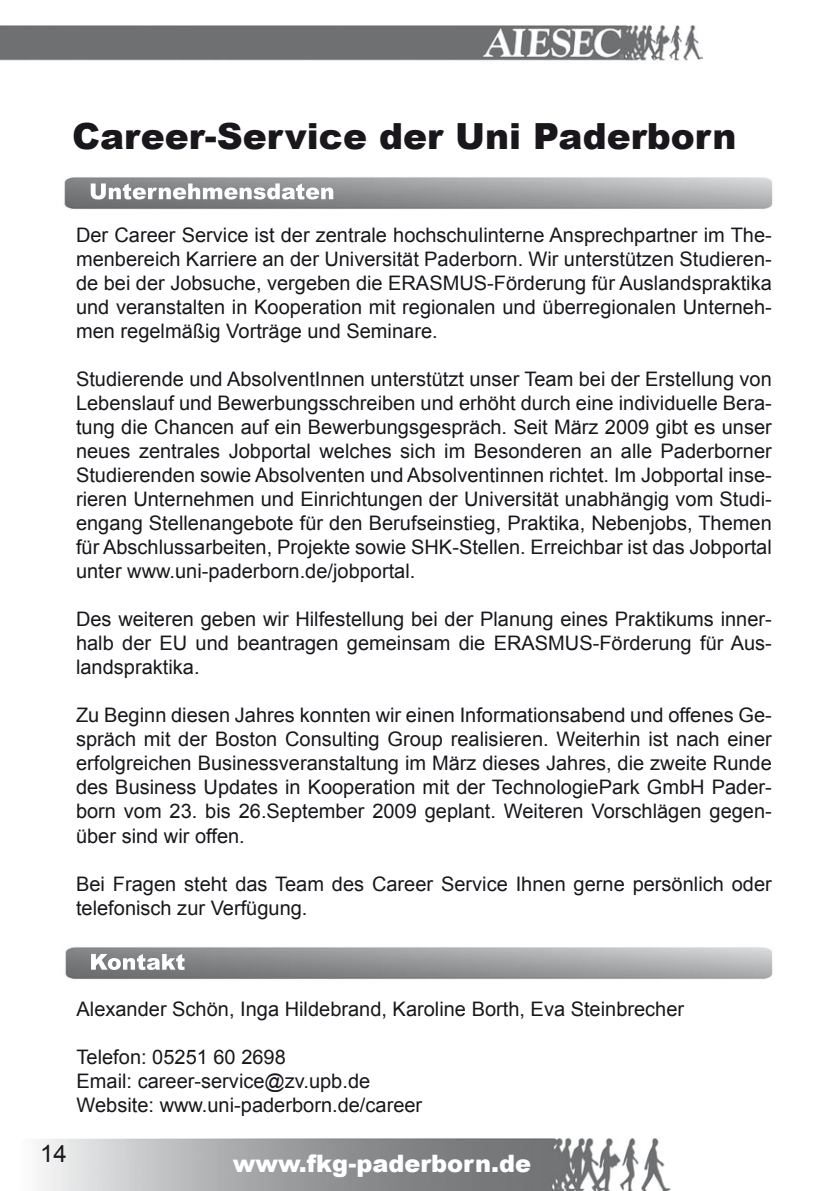
<style>
.page{position:relative;width:840px;height:1191px;background:#fff}
.page>*{position:absolute;margin:0;border:0;box-sizing:border-box;transform-origin:0 0}
.t1{font:900 36px "Arial";color:#1a171c}
.t2{font:900 24px "Arial";color:#fff}
.t3{font:24px "Arial";color:#1a171c}
.t4{font:20px/24px "Arial";color:#1a171c;text-align:justify}
</style>
<div class="page">
<img style="left:0;top:26px;width:702px;height:35px">
<img style="left:35px;top:1138px;width:636px;height:53px">
<img style="left:64px;top:177px;width:709px;height:32px">
<img style="left:91px;top:183px;width:242px;height:16px">
<img style="left:65px;top:947px;width:708px;height:33px">
<img style="left:91px;top:954px;width:93px;height:16px">
<h1 class="t1" style="left:72px;top:110px;width:665px">Career-Service der Uni Paderborn</h1>
<p class="t4" style="left:76px;top:223px;width:697px">Der Career Service ist der zentrale hochschulinterne Ansprechpartner im The&shy;menbereich Karriere an der Universität Paderborn. Wir unterstützen Studieren&shy;de bei der Jobsuche, vergeben die ERASMUS-Förderung für Auslandspraktika und veranstalten in Kooperation mit regionalen und überregionalen Unterneh&shy;men regelmäßig Vorträge und Seminare.</p>
<p class="t4" style="left:76px;top:367px;width:697px">Studierende und AbsolventInnen unterstützt unser Team bei der Erstellung von Lebenslauf und Bewerbungsschreiben und erhöht durch eine individuelle Bera&shy;tung die Chancen auf ein Bewerbungsgespräch. Seit März 2009 gibt es unser neues zentrales Jobportal welches sich im Besonderen an alle Paderborner Studierenden sowie Absolventen und Absolventinnen richtet. Im Jobportal inse&shy;rieren Unternehmen und Einrichtungen der Universität unabhängig vom Studi&shy;engang Stellenangebote für den Berufseinstieg, Praktika, Nebenjobs, Themen für Abschlussarbeiten, Projekte sowie SHK-Stellen. Erreichbar ist das Jobportal unter www.uni-paderborn.de/jobportal.</p>
<p class="t4" style="left:76px;top:607px;width:697px">Des weiteren geben wir Hilfestellung bei der Planung eines Praktikums inner&shy;halb der EU und beantragen gemeinsam die ERASMUS-Förderung für Aus&shy;landspraktika.</p>
<p class="t4" style="left:76px;top:703px;width:697px">Zu Beginn diesen Jahres konnten wir einen Informationsabend und offenes Ge&shy;spräch mit der Boston Consulting Group realisieren. Weiterhin ist nach einer erfolgreichen Businessveranstaltung im März dieses Jahres, die zweite Runde des Business Updates in Kooperation mit der TechnologiePark GmbH Pader&shy;born vom 23. bis 26.September 2009 geplant. Weiteren Vorschlägen gegen&shy;über sind wir offen.</p>
<p class="t4" style="left:76px;top:871px;width:697px">Bei Fragen steht das Team des Career Service Ihnen gerne persönlich oder telefonisch zur Verfügung.</p>
<p class="t4" style="left:77px;top:997px;width:608px">Alexander Schön, Inga Hildebrand, Karoline Borth, Eva Steinbrecher</p>
<p class="t4" style="left:77px;top:1045px;width:347px;text-align:left">Telefon: 05251 60 2698<br>Email: career-service@zv.upb.de<br>Website: www.uni-paderborn.de/career</p>
<p class="t3" style="left:40px;top:1137px;width:28px">14</p>
<p class="t2" style="left:232px;top:1146px;width:300px">www.fkg-paderborn.de</p>
</div>
